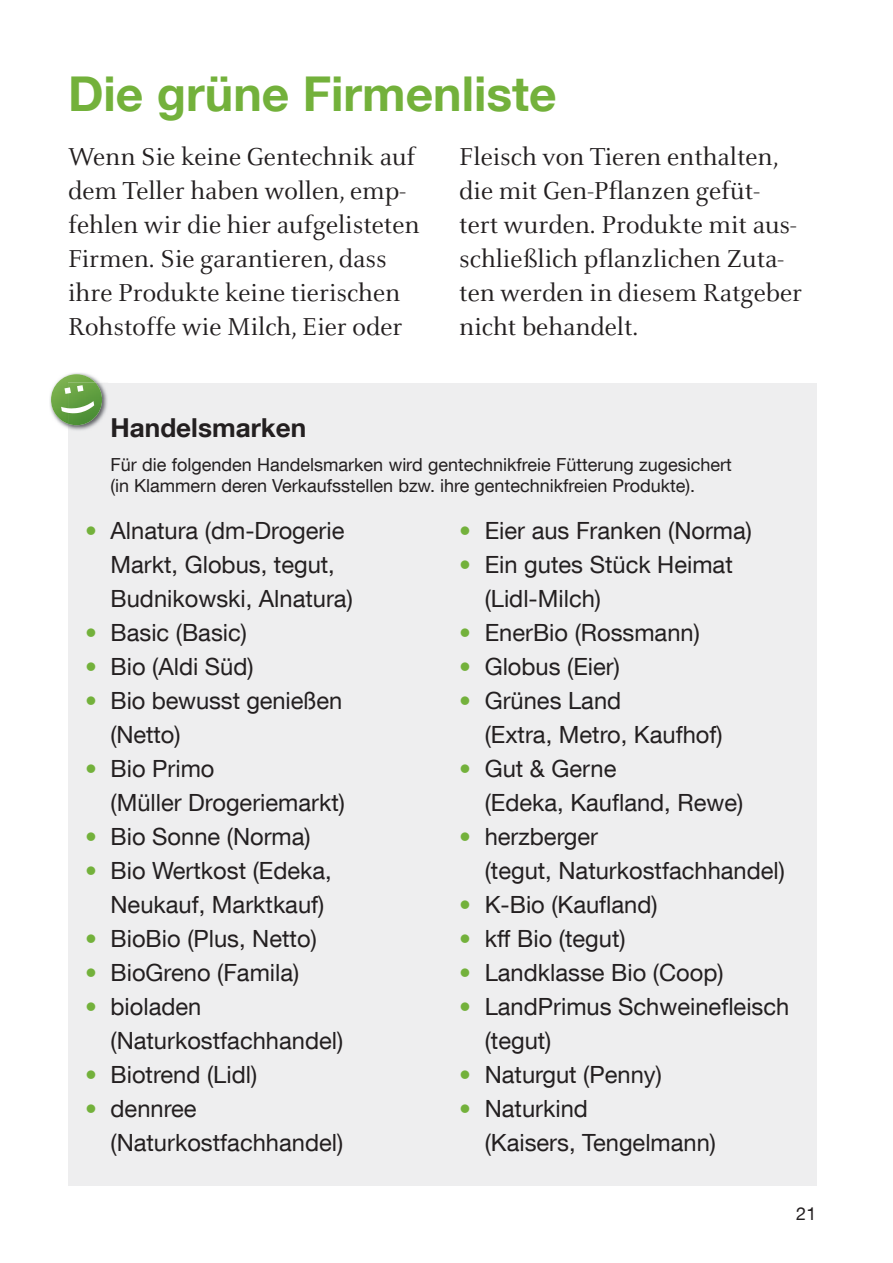
<style>
.page{position:relative;width:893px;height:1263px;background:#fff}
.page>*{position:absolute;margin:0;border:0;box-sizing:border-box;transform-origin:0 0}
.t1{font:700 48px "Helvetica Neue LT Com";color:#73b13b}
.t2{font:27px/33.9px "Celeste";color:#231f20}
.t3{font:700 26.1px "Helvetica Neue LT Com";color:#231f20}
.t4{font:23.7px/33.9px "Helvetica Neue LT Com";color:#231f20}
.t5{font:18px/21px "Helvetica Neue LT Com";color:#231f20}
.s1{color:#73b13b}
</style>
<div class="page">
<div style="left:68px;top:383px;width:748px;height:802px;background:#eeeeef"></div>
<img style="left:50px;top:373px;width:51px;height:56px">
<img style="left:68px;top:385px;width:39px;height:45px">
<img style="left:51px;top:374px;width:45px;height:50px">
<img style="left:68px;top:383px;width:34px;height:42px">
<svg style="left:61px;top:385px;width:33px;height:28px"></svg>
<h1 class="t1" style="left:68px;top:63px;width:490px">Die grüne Firmenliste</h1>
<p class="t2" style="left:68px;top:140px;width:353px">Wenn Sie keine Gentechnik auf dem Teller haben wollen, emp&shy;fehlen wir die hier aufgelisteten<br>Firmen. Sie garantieren, dass ihre Produkte keine tierischen<br>Rohstoffe wie Milch, Eier oder</p>
<p class="t2" style="left:459px;top:140px;width:344px">Fleisch von Tieren enthalten, die mit Gen-Pflanzen gefüt&shy;tert wurden. Produkte mit aus&shy;schließlich pflanzlichen Zuta&shy;ten werden in diesem Ratgeber nicht behandelt.</p>
<p class="t3" style="left:111px;top:411px;width:197px">Handelsmarken</p>
<p class="t5" style="left:111px;top:454px;width:623px">Für die folgenden Handelsmarken wird gentechnikfreie Fütterung zugesichert (in Klammern deren Verkaufsstellen bzw. ihre gentechnikfreien Produkte).</p>
<p class="t4" style="left:111px;top:513px;width:244px;text-indent:-26px"><span class="s1">•</span> Alnatura (dm-Drogerie<br>Markt, Globus, tegut,<br>Budnikowski, Alnatura)</p>
<p class="t4" style="left:85px;top:615px;width:163px"><span class="s1">•</span> Basic (Basic)</p>
<p class="t4" style="left:85px;top:649px;width:170px"><span class="s1">•</span> Bio (Aldi Süd)</p>
<p class="t4" style="left:111px;top:683px;width:233px;text-indent:-26px"><span class="s1">•</span> Bio bewusst genießen (Netto)</p>
<p class="t4" style="left:111px;top:751px;width:236px;text-indent:-26px"><span class="s1">•</span> Bio Primo<br>(Müller Drogeriemarkt)</p>
<p class="t4" style="left:85px;top:819px;width:227px"><span class="s1">•</span> Bio Sonne (Norma)</p>
<p class="t4" style="left:111px;top:853px;width:223px;text-indent:-26px"><span class="s1">•</span> Bio Wertkost (Edeka,<br>Neukauf, Marktkauf)</p>
<p class="t4" style="left:85px;top:921px;width:233px"><span class="s1">•</span> BioBio (Plus, Netto)</p>
<p class="t4" style="left:85px;top:955px;width:216px"><span class="s1">•</span> BioGreno (Famila)</p>
<p class="t4" style="left:111px;top:989px;width:234px;text-indent:-26px"><span class="s1">•</span> bioladen (Naturkostfachhandel)</p>
<p class="t4" style="left:85px;top:1057px;width:174px"><span class="s1">•</span> Biotrend (Lidl)</p>
<p class="t4" style="left:111px;top:1091px;width:234px;text-indent:-26px"><span class="s1">•</span> dennree (Naturkostfachhandel)</p>
<p class="t4" style="left:459px;top:513px;width:294px"><span class="s1">•</span> Eier aus Franken (Norma)</p>
<p class="t4" style="left:485px;top:547px;width:250px;text-indent:-26px"><span class="s1">•</span> Ein gutes Stück Heimat (Lidl-Milch)</p>
<p class="t4" style="left:459px;top:615px;width:242px"><span class="s1">•</span> EnerBio (Rossmann)</p>
<p class="t4" style="left:459px;top:649px;width:162px"><span class="s1">•</span> Globus (Eier)</p>
<p class="t4" style="left:485px;top:683px;width:239px;text-indent:-26px"><span class="s1">•</span> Grünes Land<br>(Extra, Metro, Kaufhof)</p>
<p class="t4" style="left:485px;top:751px;width:260px;text-indent:-26px"><span class="s1">•</span> Gut &amp; Gerne<br>(Edeka, Kaufland, Rewe)</p>
<p class="t4" style="left:485px;top:819px;width:302px;text-indent:-26px"><span class="s1">•</span> herzberger<br>(tegut, Naturkostfachhandel)</p>
<p class="t4" style="left:459px;top:887px;width:200px"><span class="s1">•</span> K-Bio (Kaufland)</p>
<p class="t4" style="left:459px;top:921px;width:168px"><span class="s1">•</span> kff Bio (tegut)</p>
<p class="t4" style="left:459px;top:955px;width:266px"><span class="s1">•</span> Landklasse Bio (Coop)</p>
<p class="t4" style="left:485px;top:989px;width:306px;text-indent:-26px"><span class="s1">•</span> LandPrimus Schweinefleisch (tegut)</p>
<p class="t4" style="left:459px;top:1057px;width:204px"><span class="s1">•</span> Naturgut (Penny)</p>
<p class="t4" style="left:485px;top:1091px;width:233px;text-indent:-26px"><span class="s1">•</span> Naturkind<br>(Kaisers, Tengelmann)</p>
<p class="t5" style="left:796px;top:1202px;width:22px">21</p>
</div>
